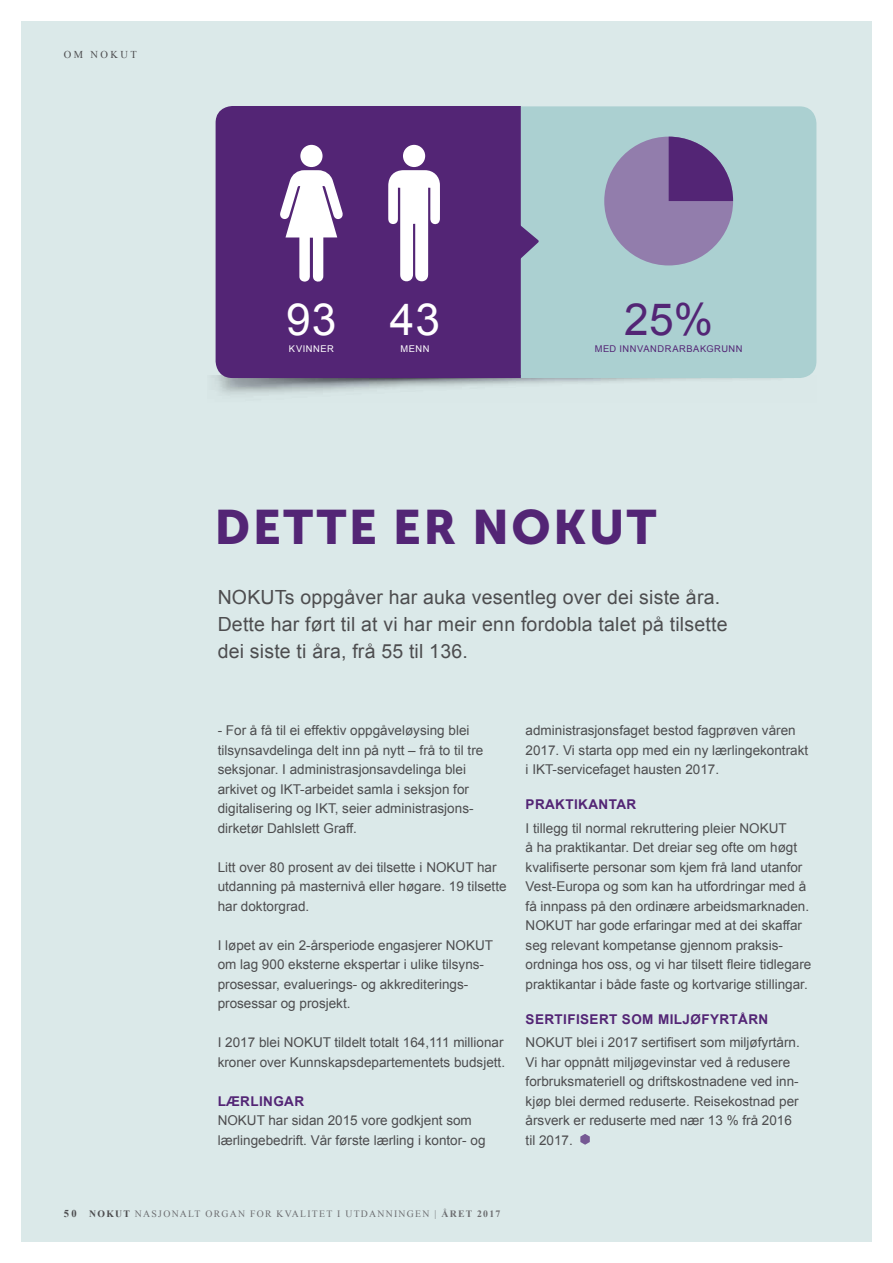
<style>
.page{position:relative;width:893px;height:1263px;background:#fff}
.page>*{position:absolute;margin:0;border:0;box-sizing:border-box;transform-origin:0 0}
.t1{font:48px "Museo Sans 900";letter-spacing:.05em;color:#532575}
.t2{font:44.25px "Arial";color:#fff}
.t3{font:44.25px "Arial";color:#532575}
.t4{font:19.5px/27px "Arial";letter-spacing:.01em;color:#4d4d4f}
.t5{font:13.5px/19.5px "Arial";color:#4d4d4f}
.t6{font:700 13.5px "Arial";letter-spacing:.03em;color:#532575}
.t7{font:10.5px "Times New Roman";letter-spacing:.23em;color:#4d4d4f}
.t8{font:9.75px "Times New Roman";letter-spacing:.13em;color:#6d6e71}
.t9{font:9.3px "Arial";letter-spacing:.06em;color:#532575}
.t10{font:9.3px "Arial";letter-spacing:.06em;color:#fff}
.s1{font-weight:700;font-size:10.5px;color:#4d4d4f}
.s2{font-weight:700;color:#4d4d4f}
.s3{font-weight:700}
</style>
<div class="page">
<div style="left:21px;top:21px;width:851px;height:1221px;background:#dbe9e9"></div>
<svg style="left:580px;top:1134px;width:10px;height:11px"></svg>
<img style="left:212px;top:376px;width:566px;height:19px">
<div style="left:216px;top:106px;width:305px;height:272px;background:#532575"></div>
<div style="left:521px;top:106px;width:295px;height:272px;background:#abd0d1"></div>
<svg style="left:514px;top:221px;width:26px;height:43px"></svg>
<svg style="left:388px;top:145px;width:52px;height:136px;background:#bcaac9"></svg>
<svg style="left:280px;top:145px;width:63px;height:138px;background:#aa93ba"></svg>
<div style="left:604px;top:137px;width:129px;height:128px;background:#927dac;border-radius:50%"></div>
<svg style="left:669px;top:137px;width:64px;height:64px;background:#654888"></svg>
<p class="t7" style="left:64px;top:47px;width:75px">OM NOKUT</p>
<h2 class="t2" style="left:286px;top:290px;width:52px">93</h2>
<p class="t10" style="left:289px;top:343px;width:46px">KVINNER</p>
<h2 class="t3" style="left:624px;top:290px;width:91px">25%</h2>
<h2 class="t2" style="left:390px;top:290px;width:52px">43</h2>
<p class="t10" style="left:400px;top:343px;width:30px">MENN</p>
<p class="t9" style="left:595px;top:343px;width:149px">MED INNVANDRARBAKGRUNN</p>
<h1 class="t1" style="left:215px;top:500px;width:443px">DETTE ER NOKUT</h1>
<h3 class="t4" style="left:218px;top:584px;width:511px">NOKUTs oppgåver har auka vesentleg over dei siste åra.<br>Dette har ført til at vi har meir enn fordobla talet på tilsette dei siste ti åra, frå 55 til 136.</h3>
<p class="t5" style="left:218px;top:721px;width:267px">- For å få til ei effektiv oppgåveløysing blei tilsynsavdelinga delt inn på nytt – frå to til tre seksjonar. I administrasjonsavdelinga blei arkivet og IKT-arbeidet samla i seksjon for digitalisering og IKT, seier administrasjons&shy;dirketør Dahlslett Graff.</p>
<p class="t5" style="left:218px;top:857px;width:290px">Litt over 80 prosent av dei tilsette i NOKUT har utdanning på masternivå eller høgare. 19 tilsette har doktorgrad.</p>
<p class="t5" style="left:218px;top:935px;width:277px">I løpet av ein 2-årsperiode engasjerer NOKUT om lag 900 eksterne ekspertar i ulike tilsyns&shy;prosessar, evaluerings- og akkrediterings&shy;prosessar og prosjekt.</p>
<p class="t5" style="left:218px;top:1033px;width:289px">I 2017 blei NOKUT tildelt totalt 164,111 millionar kroner over Kunnskapsdepartementets budsjett.</p>
<p class="t6" style="left:218px;top:1092px;width:88px">LÆRLINGAR</p>
<p class="t5" style="left:218px;top:1111px;width:269px">NOKUT har sidan 2015 vore godkjent som lærlingebedrift. Vår første lærling i kontor- og</p>
<p class="t5" style="left:526px;top:721px;width:284px">administrasjonsfaget bestod fagprøven våren<br>2017. Vi starta opp med ein ny lærlingekontrakt i IKT-servicefaget hausten 2017.</p>
<p class="t6" style="left:526px;top:795px;width:112px">PRAKTIKANTAR</p>
<p class="t5" style="left:526px;top:818px;width:287px">I tillegg til normal rekruttering pleier NOKUT<br>å ha praktikantar. Det dreiar seg ofte om høgt kvalifiserte personar som kjem frå land utanfor Vest-Europa og som kan ha utfordringar med å få innpass på den ordinære arbeidsmarknaden.<br>NOKUT har gode erfaringar med at dei skaffar seg relevant kompetanse gjennom praksis&shy;ordninga hos oss, og vi har tilsett fleire tidlegare praktikantar i både faste og kortvarige stillingar.</p>
<p class="t6" style="left:526px;top:1010px;width:244px">SERTIFISERT SOM MILJØFYRTÅRN</p>
<p class="t5" style="left:526px;top:1033px;width:276px">NOKUT blei i 2017 sertifisert som miljøfyrtårn.<br>Vi har oppnått miljøgevinstar ved å redusere forbruksmateriell og driftskostnadene ved inn&shy;kjøp blei dermed reduserte. Reisekostnad per årsverk er reduserte med nær 13 % frå 2016 til 2017.</p>
<p class="t8" style="left:64px;top:1207px;width:438px"><span class="s1">50</span> <span class="s2">NOKUT</span> NASJONALT ORGAN FOR KVALITET I UTDANNINGEN | <span class="s3">ÅRET 2017</span></p>
</div>
